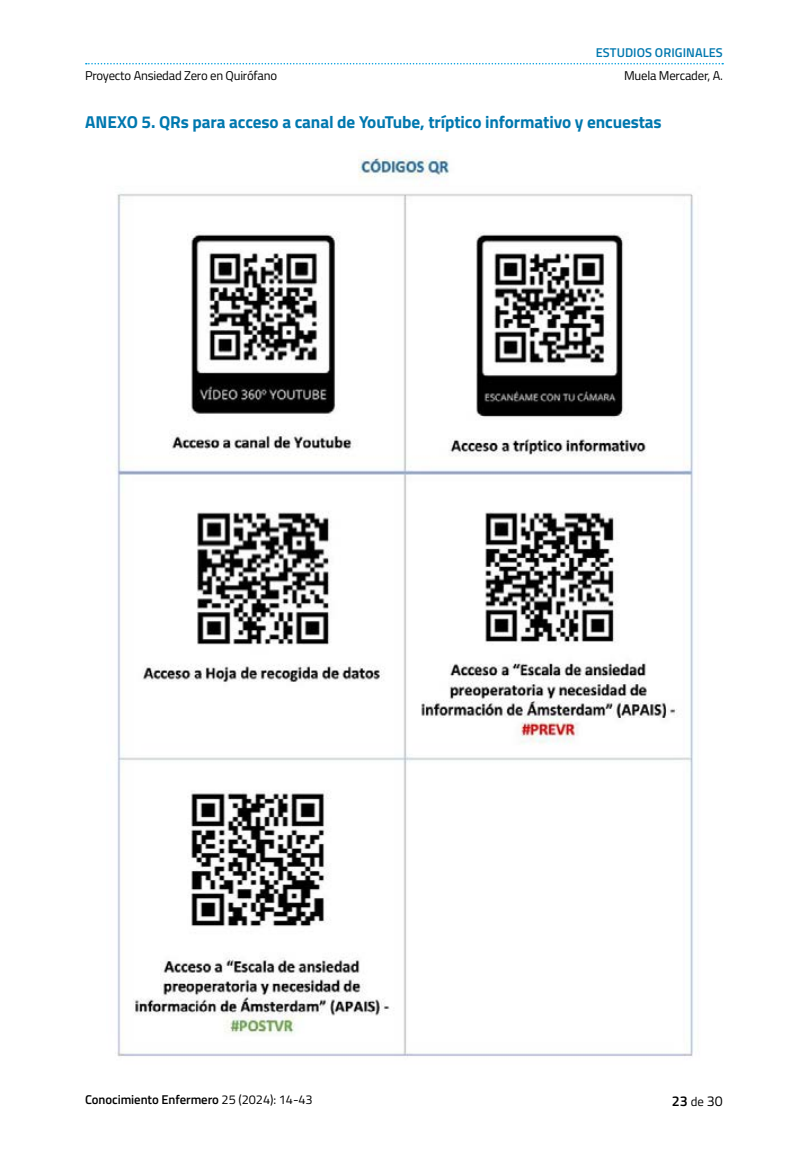
<style>
.page{position:relative;width:808px;height:1149px;background:#fff}
.page>*{position:absolute;margin:0;border:0;box-sizing:border-box;transform-origin:0 0}
.t1{font:700 17.25px "Titillium Web";letter-spacing:-.005em;color:#0078af}
.t2{font:600 14.25px "Titillium Web";color:#000}
.t3{font:12.75px "Titillium Web";letter-spacing:-.015em;color:#000}
.t4{font:600 12.75px "Titillium Web";letter-spacing:-.005em;color:#000}
.t5{font:600 12.75px "Titillium Web";letter-spacing:.005em;color:#0078af}
.s1{font-weight:400}
.s2{font-weight:400;font-size:12.75px}
</style>
<div class="page">
<svg style="left:86px;top:63px;width:637px;height:1px"></svg>
<img style="left:117px;top:155px;width:576px;height:902px">
<p class="t5" style="left:596px;top:43px;width:129px">ESTUDIOS ORIGINALES</p>
<p class="t3" style="left:85px;top:66px;width:194px">Proyecto Ansiedad Zero en Quirófano</p>
<p class="t3" style="left:624px;top:66px;width:100px">Muela Mercader, A.</p>
<p class="t1" style="left:85px;top:109px;width:578px">ANEXO 5. QRs para acceso a canal de YouTube, tríptico informativo y encuestas</p>
<p class="t4" style="left:85px;top:1089px;width:229px">Conocimiento Enfermero <span class="s1">25 (2024): 14-43</span></p>
<p class="t2" style="left:672px;top:1089px;width:53px">23 <span class="s2">de</span> <span class="s1">30</span></p>
</div>
